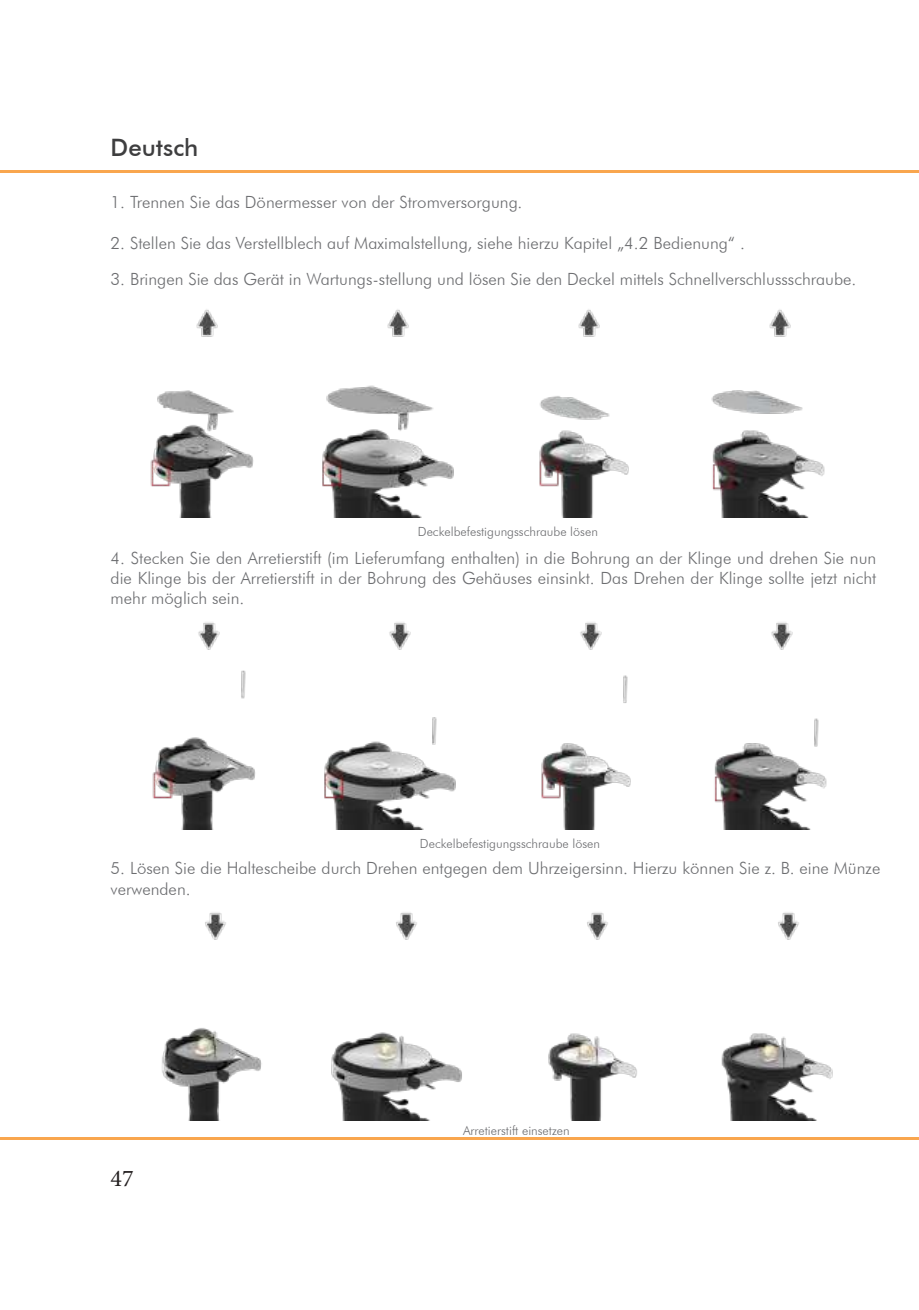
<style>
.page{position:relative;width:919px;height:1310px;background:#fff}
.page>*{position:absolute;margin:0;border:0;box-sizing:border-box;transform-origin:0 0}
.t1{font:500 24px "Futura BT";color:#3e3e3f}
.t2{font:24px "Minion Pro";color:#231f20}
.t3{font:300 16.8px/20.1px "Futura BT";color:#6c6d70;text-align:justify}
.t4{font:300 12.6px "Futura BT";color:#6c6d70}
</style>
<div class="page">
<hr style="left:0;top:1137px;width:918px;height:3px;background:#f9a64e">
<hr style="left:0;top:170px;width:918px;height:3px;background:#f9a64e">
<img style="left:150px;top:309px;width:104px;height:208px">
<img style="left:322px;top:309px;width:132px;height:208px">
<img style="left:539px;top:309px;width:90px;height:208px">
<img style="left:711px;top:309px;width:114px;height:208px">
<img style="left:152px;top:622px;width:104px;height:208px">
<img style="left:324px;top:622px;width:132px;height:208px">
<img style="left:541px;top:622px;width:90px;height:208px">
<img style="left:714px;top:622px;width:113px;height:208px">
<img style="left:162px;top:912px;width:100px;height:208px">
<img style="left:331px;top:912px;width:131px;height:208px">
<img style="left:548px;top:912px;width:89px;height:208px">
<img style="left:721px;top:912px;width:112px;height:208px">
<h1 class="t1" style="left:111px;top:132px;width:89px">Deutsch</h1>
<p class="t3" style="left:111px;top:192px;width:413px">1. Trennen Sie das Dönermesser von der Stromversorgung.</p>
<p class="t3" style="left:111px;top:233px;width:635px">2. Stellen Sie das Verstellblech auf Maximalstellung, siehe hierzu Kapitel „4.2 Bedienung“ .</p>
<p class="t3" style="left:111px;top:269px;width:747px">3. Bringen Sie das Gerät in Wartungs-stellung und lösen Sie den Deckel mittels Schnellverschlussschraube.</p>
<p class="t4" style="left:418px;top:523px;width:181px">Deckelbefestigungsschraube lösen</p>
<p class="t3" style="left:111px;top:548px;width:767px">4. Stecken Sie den Arretierstift (im Lieferumfang enthalten) in die Bohrung an der Klinge und drehen Sie nun die Klinge bis der Arretierstift in der Bohrung des Gehäuses einsinkt. Das Drehen der Klinge sollte jetzt nicht mehr möglich sein.</p>
<p class="t4" style="left:420px;top:836px;width:181px">Deckelbefestigungsschraube lösen</p>
<p class="t3" style="left:111px;top:858px;width:771px">5. Lösen Sie die Haltescheibe durch Drehen entgegen dem Uhrzeigersinn. Hierzu können Sie z. B. eine Münze verwenden.</p>
<h1 class="t2" style="left:111px;top:1162px;width:25px">47</h1>
<p class="t4" style="left:463px;top:1122px;width:108px">Arretierstift einsetzen</p>
</div>
